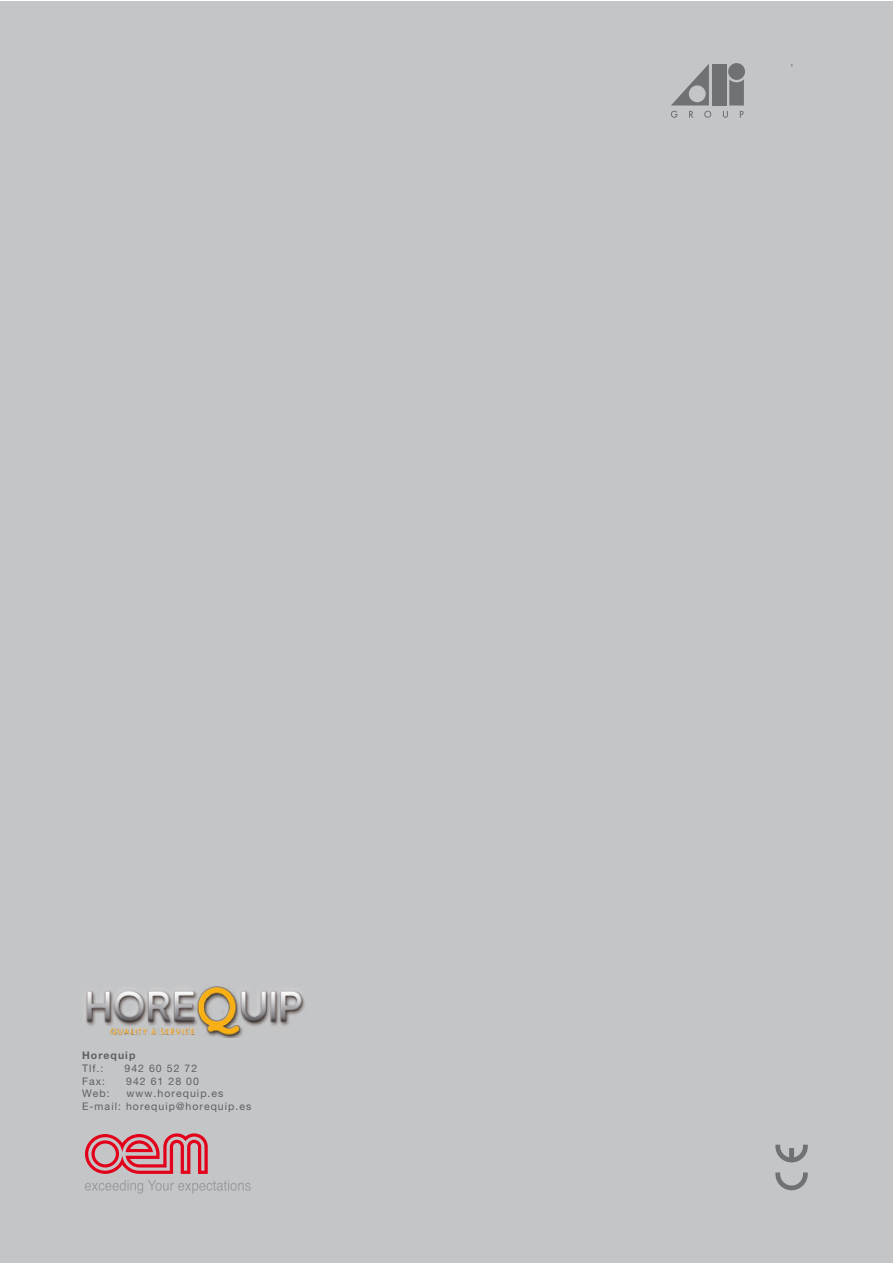
<style>
.page{position:relative;width:893px;height:1263px;background:#fff}
.page>*{position:absolute;margin:0;border:0;box-sizing:border-box;transform-origin:0 0}
.t1{font:10.5px/12.6px "Helvetica Neue";letter-spacing:.1em;color:#5d6163}
.t2{font:700 10.5px "Helvetica Neue";letter-spacing:.1em;color:#5d6163}
.t3{font:9px "Helvetica Neue";color:#5d6163;scale:.96 1}
</style>
<div class="page">
<div style="left:0;top:1px;width:892px;height:1262px;background:#c4c5c6"></div>
<svg style="left:85px;top:1180px;width:166px;height:14px"></svg>
<svg style="left:85px;top:1133px;width:123px;height:41px"></svg>
<div style="left:712px;top:64px;width:14px;height:42px;background:#707173"></div>
<div style="left:728px;top:63px;width:17px;height:17px;background:#707173;border-radius:50%"></div>
<svg style="left:671px;top:64px;width:38px;height:41px"></svg>
<svg style="left:671px;top:111px;width:6px;height:7px"></svg>
<svg style="left:689px;top:111px;width:4px;height:7px"></svg>
<svg style="left:704px;top:111px;width:7px;height:7px"></svg>
<svg style="left:723px;top:79px;width:21px;height:39px"></svg>
<svg style="left:775px;top:1172px;width:33px;height:18px"></svg>
<svg style="left:775px;top:1145px;width:33px;height:17px"></svg>
<img style="left:86px;top:984px;width:219px;height:53px">
<p class="t2" style="left:82px;top:1047px;width:55px">Horequip</p>
<p class="t1" style="left:82px;top:1062px;width:23px">Tlf.:</p>
<p class="t1" style="left:124px;top:1062px;width:74px">942 60 52 72</p>
<p class="t1" style="left:82px;top:1075px;width:25px">Fax:</p>
<p class="t1" style="left:126px;top:1075px;width:74px">942 61 28 00</p>
<p class="t1" style="left:82px;top:1088px;width:29px">Web:</p>
<p class="t1" style="left:82px;top:1088px;width:171px;text-indent:45px">www.horequip.es<br>E-mail: horequip@horequip.es</p>
<p class="t3" style="left:785px;top:67px;width:5px;rotate:-90deg">-</p>
</div>
